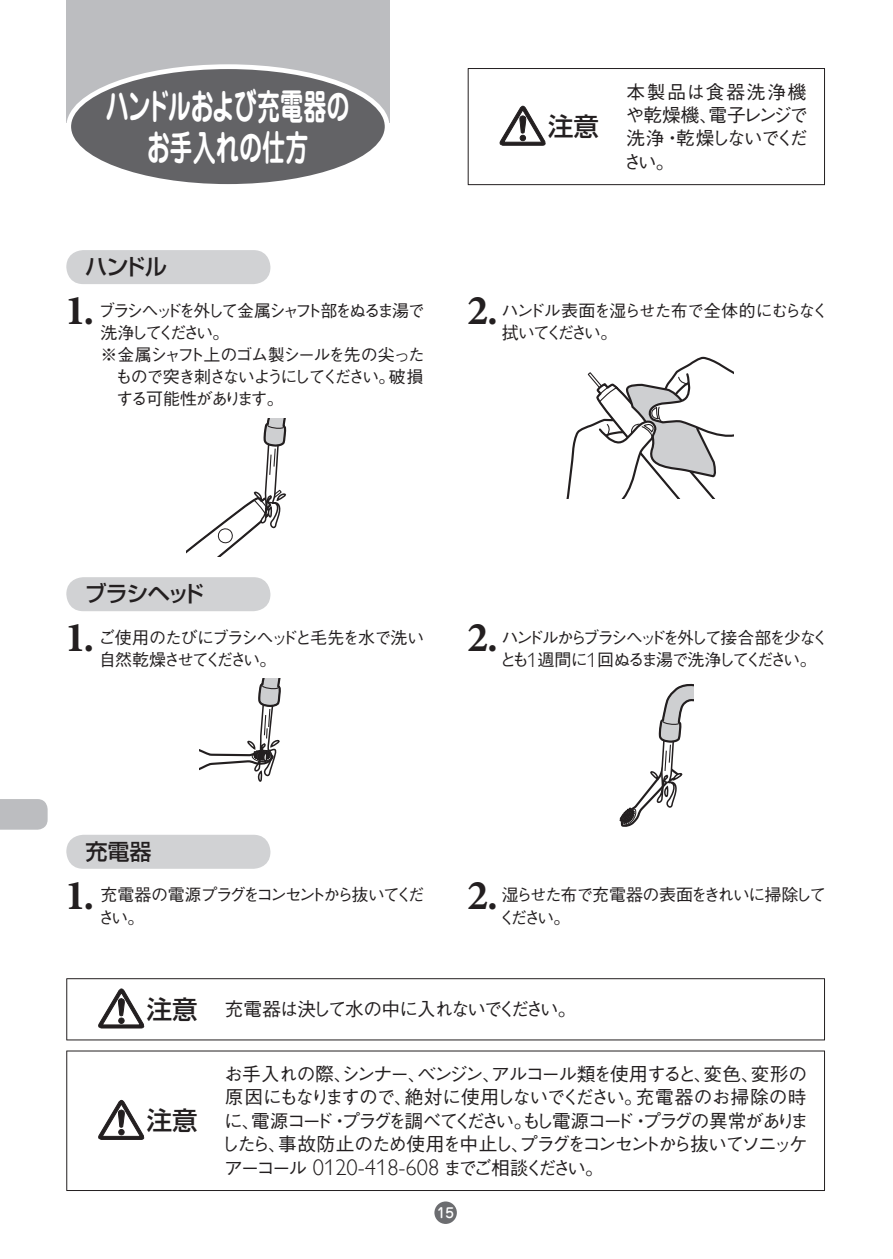
<style>
.page{position:relative;width:893px;height:1259px;background:#fff}
.page>*{position:absolute;margin:0;border:0;box-sizing:border-box;transform-origin:0 0}
.t1{font:700 42.6px "Minion Pro";color:#231f20}
.t2{font:35.7px/40.8px "Jun 501 Pro Bold 90 pv RKSJ H";color:#fff;text-align:center;scale:.65 1}
.t3{font:25.5px "Shin Go Pro Medium 90 pv RKSJ H";color:#231f20}
.t4{font:22.2px "Shin Go Pro Medium 90 pv RKSJ H";letter-spacing:-.04em;color:#231f20}
.t5{font:18.6px/23.4px "Gothic BBB Pro Medium 90 pv RKSJ H";letter-spacing:-.105em;color:#231f20}
.t6{font:18.6px "Gothic BBB Pro Medium 90 pv RKSJ H";letter-spacing:-.07em;color:#231f20}
.t7{font:17.1px/22.2px "Gothic BBB Pro Medium 90 pv RKSJ H";letter-spacing:-.15em;color:#231f20}
.t8{font:17.1px/22.2px "Gothic BBB Pro Medium 90 pv RKSJ H";letter-spacing:-.12em;color:#231f20}
.t9{font:17.1px/22.2px "Gothic BBB Pro Medium 90 pv RKSJ H";letter-spacing:-.095em;color:#231f20}
.t10{font:17.1px "Gothic BBB Pro Medium 90 pv RKSJ H";letter-spacing:-.09em;color:#231f20}
.t11{font:17.1px "Gothic BBB Pro Medium 90 pv RKSJ H";letter-spacing:-.215em;color:#231f20}
.t12{font:13.5px "Jun 34 Pro Medium 90 pv RKSJ H";color:#fff}
.s1{font-family:"Gill Sans Alt One WGL Light";font-size:20.4px}
.s2{font-family:"Shin Go Pro Medium 90 pv RKSJ H";font-size:25.5px}
.s3{font-family:"Gill Sans Alt One WGL Light";font-size:22.5px}
</style>
<div class="page">
<div style="left:434px;top:1201px;width:23px;height:23px;background:#6c6d70;border-radius:50%"></div>
<svg style="left:0;top:799px;width:48px;height:30px"></svg>
<hr style="left:66px;top:978px;width:81px;height:1px;background:#231f20">
<hr style="left:66px;top:979px;width:1px;height:60px;background:#231f20">
<hr style="left:147px;top:978px;width:678px;height:1px;background:#231f20">
<hr style="left:824px;top:979px;width:1px;height:60px;background:#231f20">
<hr style="left:66px;top:1039px;width:159px;height:1px;background:#231f20">
<hr style="left:225px;top:1039px;width:600px;height:1px;background:#231f20">
<svg style="left:98px;top:988px;width:47px;height:40px"></svg>
<hr style="left:66px;top:1050px;width:81px;height:1px;background:#231f20">
<hr style="left:66px;top:1051px;width:1px;height:139px;background:#231f20">
<hr style="left:147px;top:1050px;width:678px;height:1px;background:#231f20">
<hr style="left:824px;top:1051px;width:1px;height:139px;background:#231f20">
<hr style="left:66px;top:1190px;width:159px;height:1px;background:#231f20">
<hr style="left:225px;top:1190px;width:600px;height:1px;background:#231f20">
<svg style="left:98px;top:1099px;width:47px;height:40px"></svg>
<hr style="left:468px;top:68px;width:80px;height:1px;background:#231f20">
<hr style="left:468px;top:69px;width:1px;height:115px;background:#231f20">
<hr style="left:548px;top:68px;width:277px;height:1px;background:#231f20">
<hr style="left:824px;top:69px;width:1px;height:115px;background:#231f20">
<hr style="left:468px;top:184px;width:158px;height:1px;background:#231f20">
<hr style="left:626px;top:184px;width:199px;height:1px;background:#231f20">
<svg style="left:499px;top:105px;width:47px;height:41px"></svg>
<div style="left:66px;top:0;width:323px;height:122px;background:#bcbdc0"></div>
<div style="left:69px;top:67px;width:318px;height:119px;background:#636366;border-radius:50%"></div>
<div style="left:66px;top:64px;width:323px;height:125px;border:5px solid #fff;border-radius:50%"></div>
<div style="left:66px;top:250px;width:204px;height:34px;background:#d1d2d4;border-radius:17px"></div>
<div style="left:66px;top:577px;width:204px;height:34px;background:#d1d2d4;border-radius:17px"></div>
<div style="left:66px;top:834px;width:204px;height:35px;background:#d1d2d4;border-radius:17px"></div>
<svg style="left:186px;top:418px;width:101px;height:138px"></svg>
<svg style="left:199px;top:678px;width:82px;height:104px"></svg>
<svg style="left:566px;top:356px;width:167px;height:142px"></svg>
<svg style="left:619px;top:683px;width:74px;height:144px"></svg>
<h2 class="t2" style="left:106px;top:91px;width:377px">ハンドルおよび充電器のお手入れの仕方</h2>
<p class="t4" style="left:85px;top:258px;width:83px">ハンドル</p>
<h1 class="t1" style="left:65px;top:285px;width:31px">1.</h1>
<p class="t7" style="left:98px;top:301px;width:328px">ブラシヘッドを外して金属シャフト部をぬるま湯で</p>
<p class="t11" style="left:100px;top:326px;width:131px">洗浄してください。</p>
<p class="t10" style="left:100px;top:348px;width:326px">※金属シャフト上のゴム製シールを先の尖った</p>
<p class="t8" style="left:115px;top:368px;width:310px">もので突き刺さないようにしてください。破損</p>
<p class="t8" style="left:116px;top:390px;width:169px">する可能性があります。</p>
<h3 class="t3" style="left:548px;top:117px;width:53px">注意</h3>
<p class="t5" style="left:623px;top:82px;width:186px;text-align:justify">本製品は食器洗浄機や乾燥機、電子レンジで洗浄・乾燥しないでください。</p>
<h1 class="t1" style="left:467px;top:285px;width:32px">2.</h1>
<p class="t8" style="left:501px;top:301px;width:329px">ハンドル表面を湿らせた布で全体的にむらなく拭いてください。</p>
<p class="t4" style="left:85px;top:585px;width:121px">ブラシヘッド</p>
<h1 class="t1" style="left:65px;top:611px;width:31px">1.</h1>
<p class="t9" style="left:98px;top:628px;width:327px">ご使用のたびにブラシヘッドと毛先を水で洗い自然乾燥させてください。</p>
<h1 class="t1" style="left:467px;top:611px;width:32px">2.</h1>
<p class="t7" style="left:499px;top:628px;width:331px">ハンドルからブラシヘッドを外して接合部を少なくとも<span class="s1">1</span>週間に<span class="s1">1</span>回ぬるま湯で洗浄してください。</p>
<p class="t4" style="left:85px;top:843px;width:68px">充電器</p>
<h1 class="t1" style="left:65px;top:869px;width:31px">1.</h1>
<p class="t7" style="left:98px;top:886px;width:329px">充電器の電源プラグをコンセントから抜いてください。</p>
<h1 class="t1" style="left:467px;top:869px;width:32px">2.</h1>
<p class="t8" style="left:499px;top:886px;width:329px">湿らせた布で充電器の表面をきれいに掃除してください。</p>
<p class="t6" style="left:147px;top:1002px;width:431px"><span class="s2">注意</span> 充電器は決して水の中に入れないでください。</p>
<h3 class="t3" style="left:147px;top:1111px;width:53px">注意</h3>
<p class="t5" style="left:221px;top:1065px;width:589px">お手入れの際、シンナー、ベンジン、アルコール類を使用すると、変色、変形の原因にもなりますので、絶対に使用しないでください。充電器のお掃除の時に、電源コード・プラグを調べてください。もし電源コード・プラグの異常がありましたら、事故防止のため使用を中止し、プラグをコンセントから抜いてソニッケアーコール <span class="s3">0120-418-608</span> までご相談ください。</p>
<p class="t12" style="left:437px;top:1208px;width:19px">15</p>
</div>
